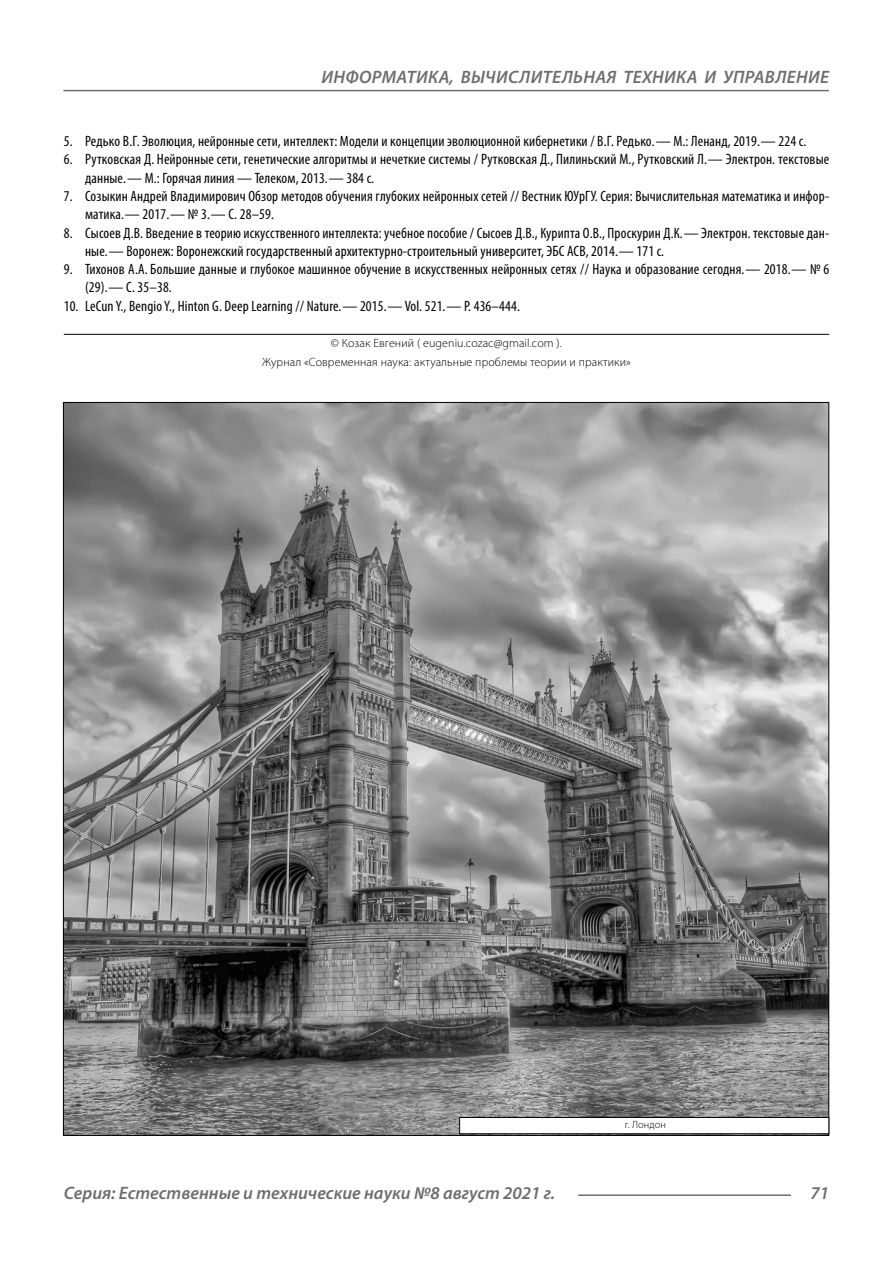
<style>
.page{position:relative;width:893px;height:1263px;background:#fff}
.page>*{position:absolute;margin:0;border:0;box-sizing:border-box;transform-origin:0 0}
.t1{font:italic 600 18px "Myriad Pro";color:#6e6e6e}
.t2{font:condensed 15px/18.3px "Myriad Pro";letter-spacing:.01em;color:#000}
.Copy{font:300 12px/18.3px "Myriad Pro";letter-spacing:.01em;color:#000;text-align:center}
.Author-doc{font:300 10.5px "Myriad Pro";letter-spacing:.01em;color:#000}
</style>
<div class="page">
<hr style="left:64px;top:334px;width:765px;height:1px;background:#000">
<img style="left:65px;top:404px;width:762px;height:730px">
<div style="left:460px;top:1117px;width:369px;height:17px;background:#fff"></div>
<div style="left:459px;top:1117px;width:370px;height:17px;border:1px solid #000"></div>
<hr style="left:578px;top:1194px;width:213px;height:2px;background:#6e6e6e">
<hr style="left:63px;top:90px;width:766px;height:1px;background:#6e6e6e">
<p class="t1" style="left:321px;top:66px;width:25px">Информатика</p>
<p class="t1" style="left:450px;top:66px;width:59px">, вычислител</p>
<p class="t1" style="left:573px;top:66px;width:23px">ьная</p>
<p class="t1" style="left:623px;top:66px;width:12px">техника</p>
<p class="t1" style="left:705px;top:66px;width:41px">и управление</p>
<p class="t2" style="left:64px;top:132px;width:744px">5. Редько В.Г. Эволюция, нейронные сети, интеллект: Модели и концепции эволюционной кибернетики / В.Г. Редько.— М.: Ленанд, 2019.— 224 c.</p>
<p class="t2" style="left:85px;top:150px;width:746px;text-indent:-21px">6. Рутковская Д. Нейронные сети, генетические алгоритмы и нечеткие системы / Рутковская Д., Пилиньский М., Рутковский Л.— Электрон. текстовые данные.— М.: Горячая линия — Телеком, 2013.— 384 c.</p>
<p class="t2" style="left:85px;top:187px;width:746px;text-indent:-21px">7. Созыкин Андрей Владимирович Обзор методов обучения глубоких нейронных сетей // Вестник ЮУрГУ. Серия: Вычислительная математика и инфор&shy;матика.— 2017.— № 3.— С. 28–59.</p>
<p class="t2" style="left:85px;top:223px;width:746px;text-indent:-21px">8. Сысоев Д.В. Введение в теорию искусственного интеллекта: учебное пособие / Сысоев Д.В., Курипта О.В., Проскурин Д.К.— Электрон. текстовые дан&shy;ные.— Воронеж: Воронежский государственный архитектурно-строительный университет, ЭБС АСВ, 2014.— 171 c.</p>
<p class="t2" style="left:85px;top:260px;width:746px;text-indent:-21px">9. Тихонов А.А. Большие данные и глубокое машинное обучение в искусственных нейронных сетях // Наука и образование сегодня.— 2018.— № 6 (29).— С. 35–38.</p>
<p class="t2" style="left:64px;top:296px;width:458px">10. LeCun Y., Bengio Y., Hinton G. Deep Learning // Nature.— 2015.— Vol. 521.— P. 436–444.</p>
<p class="Copy" style="left:262px;top:334px;width:370px">© Козак Евгений ( eugeniu.cozac@gmail.com ).<br>Журнал «Современная наука: актуальные проблемы теории и практики»</p>
<p class="Author-doc" style="left:625px;top:1118px;width:43px">г. Лондон</p>
<p class="t1" style="left:64px;top:1182px;width:493px">Серия: Естественные и технические науки №8 август 2021 г.</p>
<p class="t1" style="left:810px;top:1182px;width:20px">71</p>
</div>
